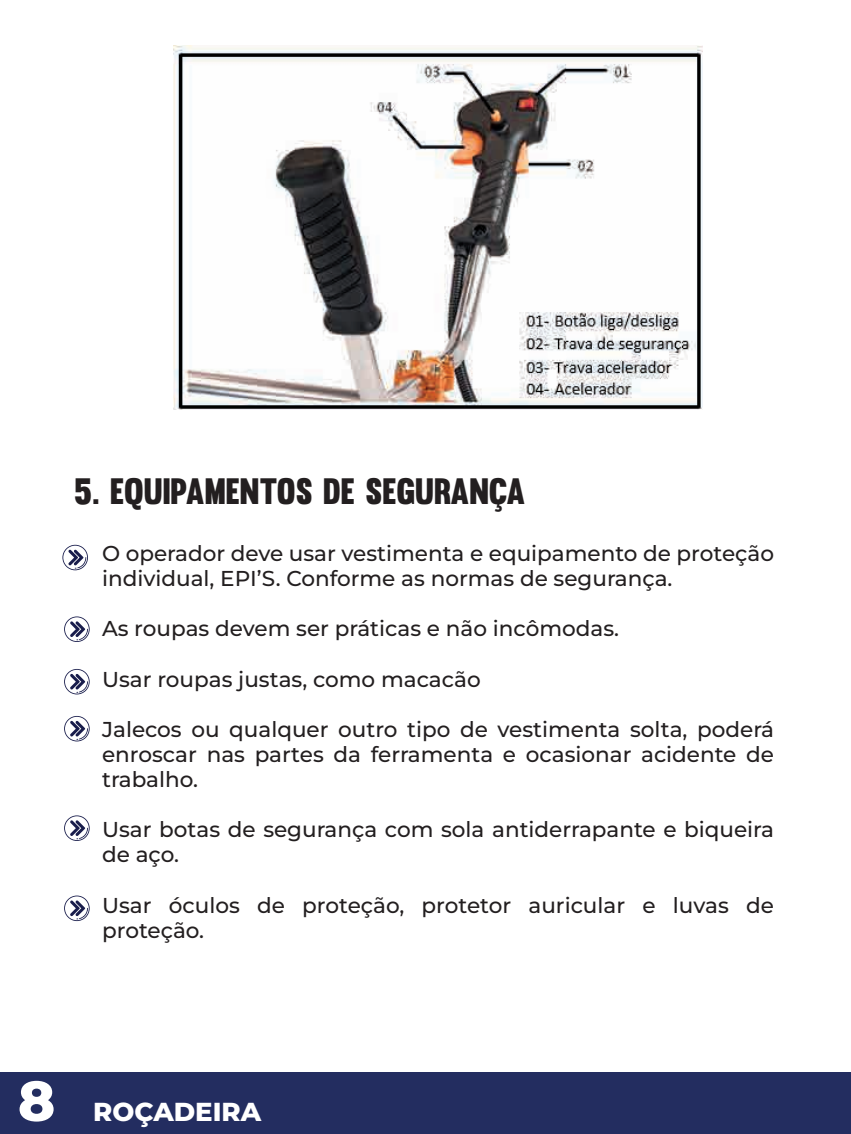
<style>
.page{position:relative;width:851px;height:1134px;background:#fff}
.page>*{position:absolute;margin:0;border:0;box-sizing:border-box;transform-origin:0 0}
.t1{font:800 56px "Montserrat";color:#fff}
.t2{font:36px "Muro";color:#231f20}
.t3{font:800 26px "Montserrat";color:#fff}
.t4{font:500 21.6px/25.2px "Montserrat";color:#231f20}
</style>
<div class="page">
<div style="left:0;top:1072px;width:851px;height:62px;background:#232d60"></div>
<img style="left:173px;top:46px;width:529px;height:364px">
<svg style="left:62px;top:545px;width:26px;height:25px"></svg>
<svg style="left:64px;top:616px;width:26px;height:26px"></svg>
<svg style="left:64px;top:669px;width:26px;height:26px"></svg>
<svg style="left:64px;top:716px;width:26px;height:26px"></svg>
<svg style="left:64px;top:815px;width:26px;height:26px"></svg>
<svg style="left:64px;top:896px;width:26px;height:25px"></svg>
<h2 class="t2" style="left:74px;top:469px;width:453px">5. EQUIPAMENTOS DE SEGURANÇA</h2>
<p class="t4" style="left:102px;top:540px;width:673px">O operador deve usar vestimenta e equipamento de proteção individual, EPI’S. Conforme as normas de segurança.</p>
<p class="t4" style="left:102px;top:616px;width:518px">As roupas devem ser práticas e não incômodas.</p>
<p class="t4" style="left:102px;top:666px;width:380px">Usar roupas justas, como macacão</p>
<p class="t4" style="left:102px;top:716px;width:673px;text-align:justify">Jalecos ou qualquer outro tipo de vestimenta solta, poderá enroscar nas partes da ferramenta e ocasionar acidente de trabalho.</p>
<p class="t4" style="left:102px;top:816px;width:673px">Usar botas de segurança com sola antiderrapante e biqueira de aço.</p>
<p class="t4" style="left:102px;top:892px;width:673px">Usar óculos de proteção, protetor auricular e luvas de proteção.</p>
<h1 class="t1" style="left:18px;top:1060px;width:39px">8</h1>
<p class="t3" style="left:93px;top:1093px;width:170px">ROÇADEIRA</p>
</div>
